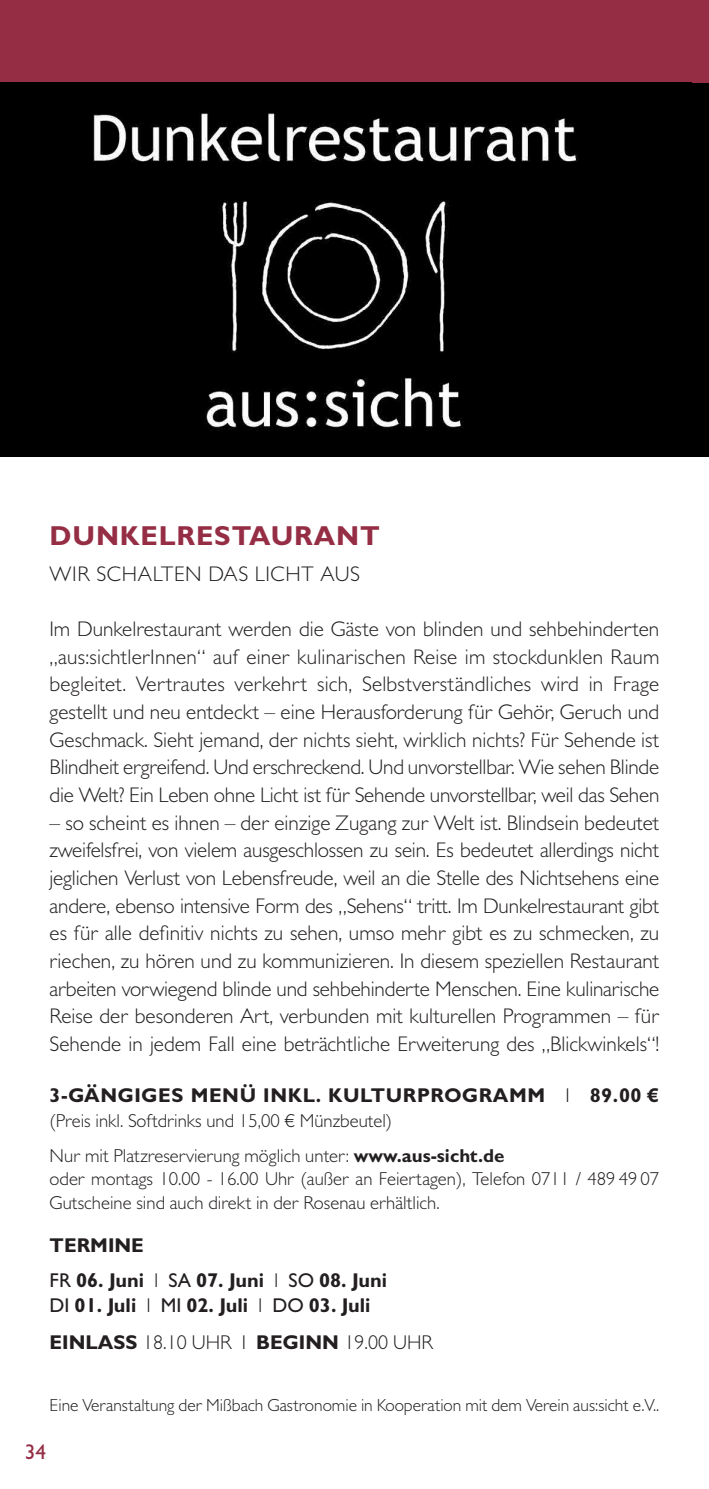
<style>
.page{position:relative;width:709px;height:1489px;background:#fff}
.page>*{position:absolute;margin:0;border:0;box-sizing:border-box;transform-origin:0 0}
.t1{font:700 27.5px "Gill Sans MT Std";letter-spacing:.03em;color:#952e45}
.t2{font:300 21.25px/27.8px "Gill Sans MT Std";color:#231f20;text-align:justify}
.t3{font:300 21.25px "Gill Sans MT Std";letter-spacing:.03em;color:#231f20}
.t4{font:500 21.25px "Gill Sans MT Std";color:#952e45}
.t5{font:700 20px/35px "Gill Sans MT Std";color:#231f20}
.t6{font:700 20px "Gill Sans MT Std";letter-spacing:.03em;color:#231f20}
.t7{font:300 18.75px/35px "Gill Sans MT Std";color:#231f20}
.t8{font:300 17.5px "Gill Sans MT Std";color:#231f20}
.s1{font-weight:300}
.s2{font-weight:700}
.s3{font-weight:500}
</style>
<div class="page">
<div style="left:691px;top:83px;width:18px;height:373px;background:#000"></div>
<div style="left:0;top:0;width:709px;height:83px;background:#952e45"></div>
<img style="left:0;top:83px;width:691px;height:373px">
<p class="t1" style="left:50px;top:518px;width:332px">DUNKELRESTAURANT</p>
<p class="t3" style="left:50px;top:560px;width:312px">WIR SCHALTEN DAS LICHT AUS</p>
<p class="t2" style="left:50px;top:614px;width:611px">Im Dunkelrestaurant werden die Gäste von blinden und sehbehinderten „aus:sichtlerInnen“ auf einer kulinarischen Reise im stockdunklen Raum begleitet. Vertrautes verkehrt sich, Selbstverständliches wird in Frage gestellt und neu entdeckt – eine Herausforderung für Gehör, Geruch und Geschmack. Sieht jemand, der nichts sieht, wirklich nichts? Für Sehende ist Blindheit ergreifend. Und erschreckend. Und unvorstellbar. Wie sehen Blinde die Welt? Ein Leben ohne Licht ist für Sehende unvorstellbar, weil das Sehen</p>
<p class="t2" style="left:50px;top:808px;width:611px">– so scheint es ihnen – der einzige Zugang zur Welt ist. Blindsein bedeutet zweifelsfrei, von vielem ausgeschlossen zu sein. Es bedeutet allerdings nicht jeglichen Verlust von Lebensfreude, weil an die Stelle des Nichtsehens eine andere, ebenso intensive Form des „Sehens“ tritt. Im Dunkelrestaurant gibt es für alle definitiv nichts zu sehen, umso mehr gibt es zu schmecken, zu riechen, zu hören und zu kommunizieren. In diesem speziellen Restaurant arbeiten vorwiegend blinde und sehbehinderte Menschen. Eine kulinarische Reise der besonderen Art, verbunden mit kulturellen Programmen – für Sehende in jedem Fall eine beträchtliche Erweiterung des „Blickwinkels“!</p>
<p class="t6" style="left:50px;top:1082px;width:611px">3-GÄNGIGES MENÜ INKL. KULTURPROGRAMM <span class="s1">I</span> 89.00 €</p>
<p class="t7" style="left:50px;top:1102px;width:456px">(Preis inkl. Softdrinks und 15,00 € Münzbeutel)<br>Nur mit Platzreservierung möglich unter: <span class="s2">www.aus-sicht.de</span></p>
<p class="t7" style="left:50px;top:1166px;width:611px;line-height:23.8px">oder montags 10.00 - 16.00 Uhr (außer an Feiertagen), Telefon 0711 / 489 49 07<br>Gutscheine sind auch direkt in der Rosenau erhältlich.</p>
<p class="t5" style="left:50px;top:1226px;width:339px">TERMINE<br><span class="s3">FR</span> 06. Juni <span class="s1">I</span> <span class="s3">SA</span> 07. Juni <span class="s1">I</span> <span class="s3">SO</span> 08. Juni</p>
<p class="t5" style="left:50px;top:1285px;width:385px;line-height:37.5px"><span class="s3">DI</span> 01. Juli <span class="s1">I</span> <span class="s3">MI</span> 02. Juli <span class="s1">I</span> <span class="s3">DO</span> 03. Juli<br>EINLASS <span class="s1">18.10 UHR I</span> BEGINN <span class="s1">19.00 UHR</span></p>
<p class="t8" style="left:50px;top:1394px;width:611px">Eine Veranstaltung der Mißbach Gastronomie in Kooperation mit dem Verein aus:sicht e.V..</p>
<p class="t4" style="left:25px;top:1438px;width:23px">34</p>
</div>
